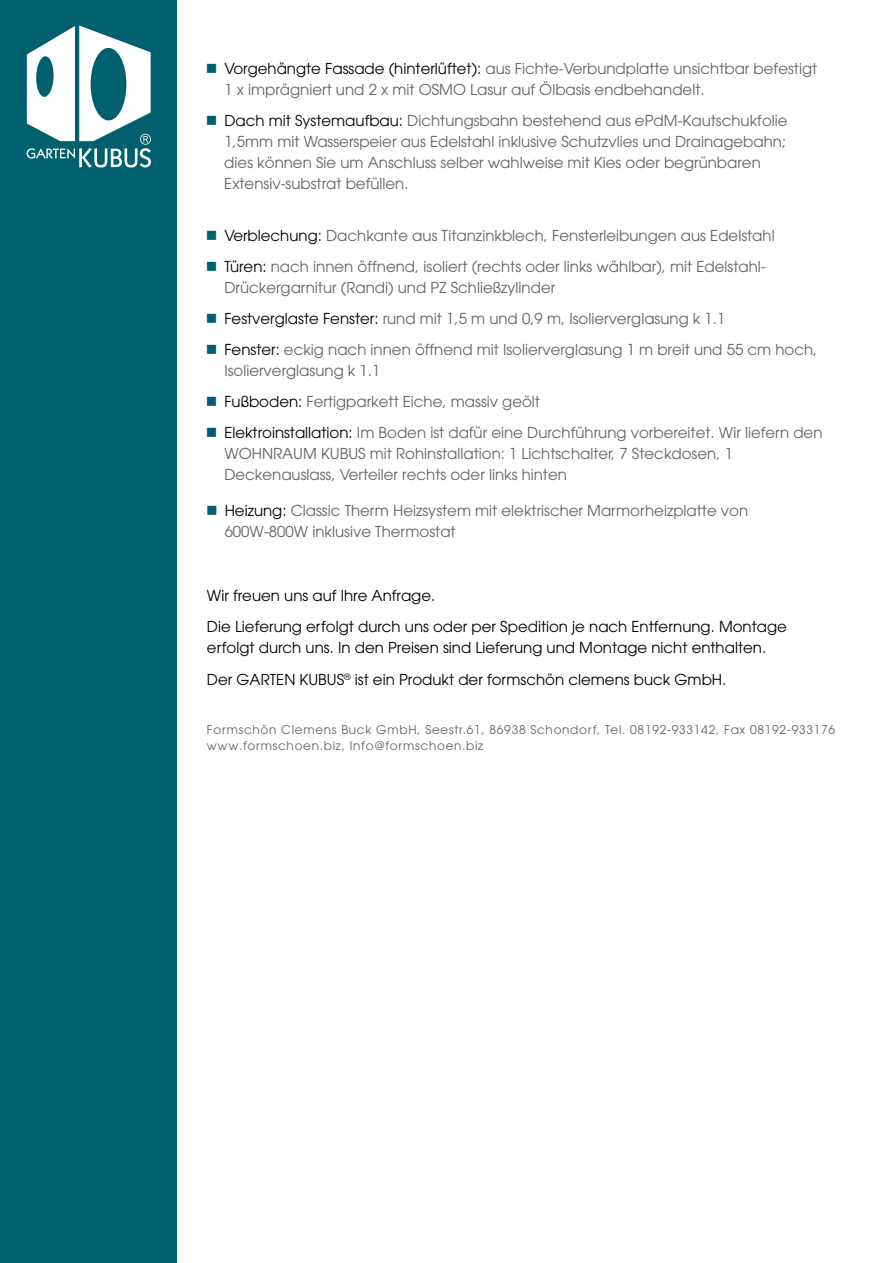
<style>
.page{position:relative;width:893px;height:1263px;background:#fff}
.page>*{position:absolute;margin:0;border:0;box-sizing:border-box;transform-origin:0 0}
.t1{font:15px/21px "Avant Garde";color:#61655f}
.t2{font:15px/31.7px "Avant Garde";color:#000}
.t3{font:12px/16.5px "Avant Garde";letter-spacing:.06em;color:#61655f}
.s1{color:#000}
.s2{font-family:"Te X Gyre Adventor"}
</style>
<div class="page">
<div style="left:0;top:0;width:177px;height:1263px;background:#00606d"></div>
<svg style="left:27px;top:26px;width:124px;height:141px"></svg>
<p class="t1" style="left:224px;top:58px;width:594px"><span class="s1">Vorgehängte Fassade (hinterlüftet):</span> aus Fichte-Verbundplatte unsichtbar befestigt<br>1 x imprägniert und 2 x mit OSMO Lasur auf Ölbasis endbehandelt.</p>
<p class="t1" style="left:224px;top:110px;width:565px"><span class="s1">Dach mit Systemaufbau:</span> Dichtungsbahn bestehend aus ePdM-Kautschukfolie 1,5mm mit Wasserspeier aus Edelstahl inklusive Schutzvlies und Drainagebahn; dies können Sie um Anschluss selber wahlweise mit Kies oder begrünbaren Extensiv-substrat befüllen.</p>
<p class="t1" style="left:224px;top:220px;width:552px;line-height:31px"><span class="s1">Verblechung:</span> Dachkante aus Titanzinkblech, Fensterleibungen aus Edelstahl<br><span class="s1">Türen:</span> nach innen öffnend, isoliert (rechts oder links wählbar), mit Edelstahl-</p>
<p class="t1" style="left:224px;top:272px;width:595px;line-height:31px">Drückergarnitur (Randi) und PZ Schließzylinder<br><span class="s1">Festverglaste Fenster:</span> rund mit 1,5 m und 0,9 m, Isolierverglasung k 1.1<br><span class="s1">Fenster:</span> eckig nach innen öffnend mit Isolierverglasung 1 m breit und 55 cm hoch,</p>
<p class="t1" style="left:224px;top:355px;width:600px;line-height:31px">Isolierverglasung k 1.1<br><span class="s1">Fußboden:</span> Fertigparkett Eiche, massiv geölt<br><span class="s1">Elektroinstallation:</span> Im Boden ist dafür eine Durchführung vorbereitet. Wir liefern den</p>
<p class="t1" style="left:224px;top:443px;width:510px"><span class="s2">WOHNRAUM KUBUS</span> mit Rohinstallation: 1 Lichtschalter, 7 Steckdosen, 1<br>Deckenauslass, Verteiler rechts oder links hinten</p>
<p class="t1" style="left:225px;top:500px;width:525px"><span class="s1">Heizung:</span> Classic Therm Heizsystem mit elektrischer Marmorheizplatte von<br>600W-800W inklusive Thermostat</p>
<p class="t2" style="left:207px;top:579px;width:581px">Wir freuen uns auf Ihre Anfrage.<br>Die Lieferung erfolgt durch uns oder per Spedition je nach Entfernung. Montage</p>
<p class="t2" style="left:207px;top:632px;width:561px">erfolgt durch uns. In den Preisen sind Lieferung und Montage nicht enthalten.<br>Der GARTEN KUBUS<sup>®</sup> ist ein Produkt der formschön clemens buck GmbH.</p>
<p class="t3" style="left:207px;top:721px;width:630px">Formschön Clemens Buck GmbH, Seestr.61, 86938 Schondorf, Tel. 08192-933142, Fax 08192-933176 www.formschoen.biz, Info@formschoen.biz</p>
</div>
